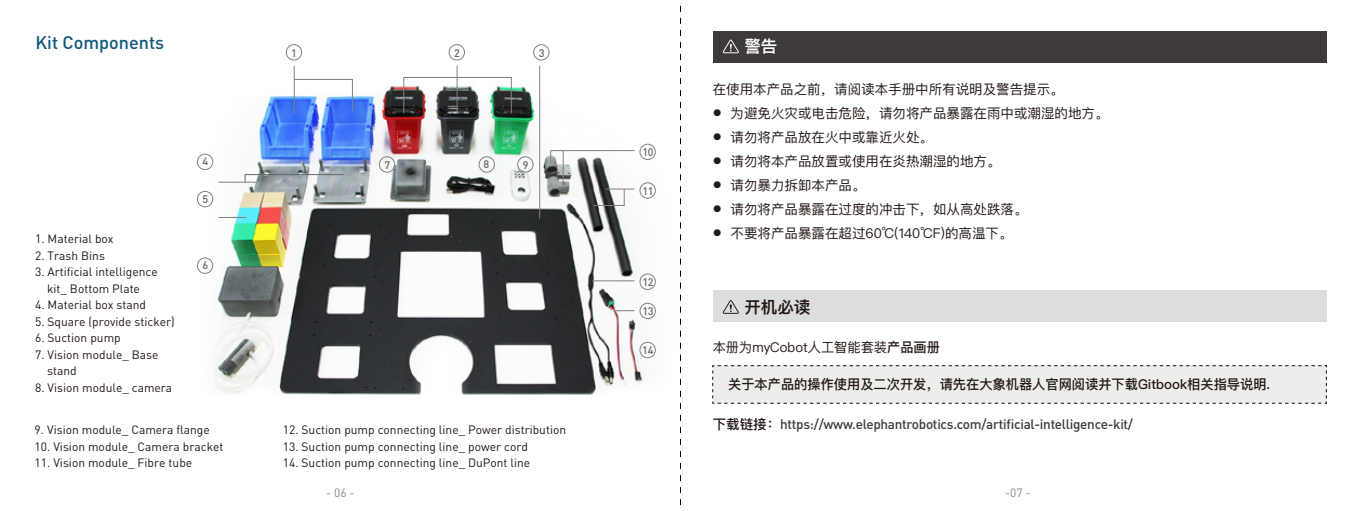
<style>
.page{position:relative;width:1361px;height:511px;background:#fff}
.page>*{position:absolute;margin:0;border:0;box-sizing:border-box;transform-origin:0 0}
.t1{font:500 18px "DIN Pro";color:#11587d}
.t2{font:600 16.5px "Ping Fang SC";color:#221815}
.t3{font:600 16.5px "Ping Fang SC";color:#fff}
.t4{font:13.5px "Ping Fang SC";color:#221815}
.t5{font:500 13.5px "DIN Pro";letter-spacing:-.02em;color:#3e3a39}
.t6{font:500 13.5px "Ping Fang SC";color:#231815}
.t7{font:13.5px "Ping Fang SC";color:#231815}
.t8{font:12px/16.5px "DIN Pro";color:#221714;text-align:center}
.t9{font:12px "DIN Pro";color:#898989}
.t10{font:500 10.8px "DIN Pro";letter-spacing:-.04em;color:#666767}
.s1{font-size:9px}
.s2{font-weight:500}
.s3{font-family:"Ping Fang SC";color:#221714}
</style>
<div class="page">
<svg style="left:680px;top:5px;width:1px;height:501px"></svg>
<div style="left:712px;top:365px;width:615px;height:38px;background:#ededec"></div>
<div style="left:713px;top:31px;width:613px;height:31px;background:#3e3a39"></div>
<svg style="left:723px;top:40px;width:16px;height:13px"></svg>
<div style="left:713px;top:290px;width:613px;height:31px;background:#dcdddd"></div>
<svg style="left:723px;top:300px;width:16px;height:13px"></svg>
<img style="left:196px;top:55px;width:460px;height:340px">
<svg style="left:550px;top:150px;width:85px;height:14px"></svg>
<div style="left:286px;top:44px;width:16px;height:16px;border:1px solid #808080;border-radius:50%"></div>
<hr style="left:294px;top:66px;width:1px;height:47px;background:#808080">
<div style="left:449px;top:44px;width:16px;height:16px;border:1px solid #808080;border-radius:50%"></div>
<hr style="left:457px;top:66px;width:1px;height:47px;background:#808080">
<hr style="left:539px;top:66px;width:1px;height:152px;background:#808080">
<div style="left:533px;top:44px;width:16px;height:16px;border:1px solid #808080;border-radius:50%"></div>
<div style="left:403px;top:77px;width:108px;height:37px;border:1px solid #808080"></div>
<div style="left:517px;top:156px;width:16px;height:16px;border:1px solid #808080;border-radius:50%"></div>
<div style="left:479px;top:156px;width:16px;height:16px;border:1px solid #808080;border-radius:50%"></div>
<div style="left:379px;top:156px;width:16px;height:16px;border:1px solid #808080;border-radius:50%"></div>
<div style="left:639px;top:341px;width:17px;height:17px;border:1px solid #808080;border-radius:50%"></div>
<div style="left:639px;top:182px;width:17px;height:16px;border:1px solid #808080;border-radius:50%"></div>
<div style="left:639px;top:302px;width:17px;height:17px;border:1px solid #808080;border-radius:50%"></div>
<div style="left:639px;top:273px;width:17px;height:16px;border:1px solid #808080;border-radius:50%"></div>
<div style="left:639px;top:144px;width:17px;height:16px;border:1px solid #808080;border-radius:50%"></div>
<div style="left:197px;top:191px;width:16px;height:16px;border:1px solid #808080;border-radius:50%"></div>
<div style="left:197px;top:257px;width:16px;height:16px;border:1px solid #808080;border-radius:50%"></div>
<hr style="left:592px;top:280px;width:42px;height:1px;background:#808080">
<div style="left:197px;top:153px;width:16px;height:17px;border:1px solid #808080;border-radius:50%"></div>
<hr style="left:218px;top:182px;width:38px;height:1px;background:#808080">
<svg style="left:218px;top:217px;width:28px;height:1px"></svg>
<svg style="left:245px;top:174px;width:99px;height:9px"></svg>
<svg style="left:615px;top:310px;width:19px;height:1px"></svg>
<svg style="left:294px;top:79px;width:59px;height:32px"></svg>
<svg style="left:593px;top:188px;width:41px;height:18px"></svg>
<hr style="left:563px;top:150px;width:1px;height:37px;background:#808080">
<h1 class="t1" style="left:35px;top:30px;width:130px">Kit Components</h1>
<p class="t10" style="left:202px;top:154px;width:7px">4</p>
<p class="t10" style="left:202px;top:191px;width:7px">5</p>
<p class="t8" style="left:35px;top:230px;width:80px">1. Material box</p>
<p class="t8" style="left:35px;top:246px;width:71px">2. Trash Bins</p>
<p class="t8" style="left:35px;top:263px;width:124px">3. Artificial intelligence kit_ Bottom Plate</p>
<p class="t8" style="left:35px;top:296px;width:113px">4. Material box stand</p>
<p class="t8" style="left:35px;top:312px;width:141px">5. Square (provide sticker)</p>
<p class="t8" style="left:35px;top:329px;width:87px">6. Suction pump</p>
<p class="t8" style="left:47px;top:345px;width:113px;text-align:left;text-indent:-12px">7. Vision module_ Base stand</p>
<p class="t8" style="left:35px;top:378px;width:139px">8. Vision module_ camera</p>
<p class="t8" style="left:35px;top:420px;width:177px">9. Vision module_ Camera flange</p>
<p class="t8" style="left:35px;top:437px;width:190px">10. Vision module_ Camera bracket</p>
<p class="t8" style="left:35px;top:453px;width:159px">11. Vision module_ Fibre tube</p>
<p class="t10" style="left:202px;top:258px;width:7px">6</p>
<p class="t10" style="left:291px;top:45px;width:7px">1</p>
<p class="t10" style="left:454px;top:45px;width:7px">2</p>
<p class="t10" style="left:539px;top:45px;width:7px">3</p>
<p class="t10" style="left:384px;top:157px;width:7px">7</p>
<p class="t10" style="left:483px;top:157px;width:7px">8</p>
<p class="t10" style="left:523px;top:157px;width:7px">9</p>
<p class="t8" style="left:283px;top:420px;width:285px">12. Suction pump connecting line_ Power distribution</p>
<p class="t8" style="left:283px;top:437px;width:247px">13. Suction pump connecting line_ power cord</p>
<p class="t8" style="left:283px;top:453px;width:249px">14. Suction pump connecting line_ DuPont line</p>
<p class="t9" style="left:326px;top:484px;width:30px">- 06 -</p>
<p class="t10" style="left:642px;top:145px;width:13px">10</p>
<p class="t10" style="left:642px;top:183px;width:13px">11</p>
<p class="t10" style="left:642px;top:274px;width:13px">12</p>
<p class="t10" style="left:642px;top:303px;width:13px">13</p>
<p class="t10" style="left:642px;top:343px;width:13px">14</p>
<h2 class="t3" style="left:744px;top:36px;width:34px">警告</h2>
<p class="t4" style="left:713px;top:80px;width:352px">在使用本产品之前，请阅读本手册中所有说明及警告提示。</p>
<p class="t4" style="left:713px;top:104px;width:397px"><span class="s1">●</span> 为避免火灾或电击危险，请勿将产品暴露在雨中或潮湿的地方。</p>
<p class="t4" style="left:713px;top:128px;width:222px"><span class="s1">●</span> 请勿将产品放在火中或靠近火处。</p>
<p class="t4" style="left:713px;top:152px;width:289px"><span class="s1">●</span> 请勿将本产品放置或使用在炎热潮湿的地方。</p>
<p class="t4" style="left:713px;top:176px;width:154px"><span class="s1">●</span> 请勿暴力拆卸本产品。</p>
<p class="t4" style="left:713px;top:200px;width:316px"><span class="s1">●</span> 请勿将产品暴露在过度的冲击下，如从高处跌落。</p>
<p class="t4" style="left:713px;top:224px;width:301px"><span class="s1">●</span> 不要将产品暴露在超过60℃(140℃F)的高温下。</p>
<h2 class="t2" style="left:744px;top:296px;width:68px">开机必读</h2>
<p class="t7" style="left:713px;top:339px;width:229px">本册为myCobot人工智能套装<span class="s2">产品画册</span></p>
<p class="t6" style="left:728px;top:376px;width:543px">关于本产品的操作使用及二次开发，请先在大象机器人官网阅读并下载Gitbook相关指导说明.</p>
<p class="t5" style="left:713px;top:414px;width:422px"><span class="s3">下载链接：</span>https://www.elephantrobotics.com/artificial-intelligence-kit/</p>
<p class="t9" style="left:1005px;top:484px;width:27px">-07 -</p>
</div>
